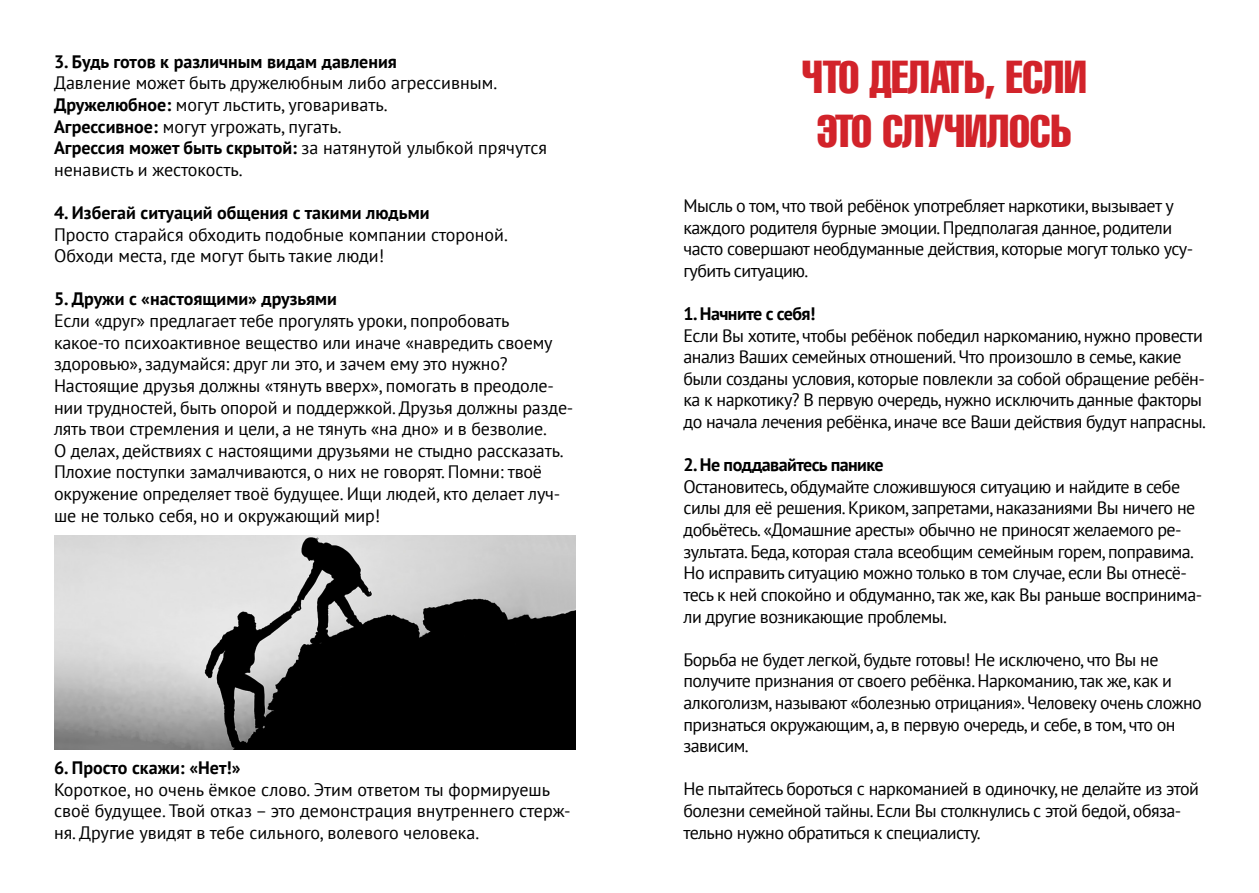
<style>
.page{position:relative;width:1259px;height:893px;background:#fff}
.page>*{position:absolute;margin:0;border:0;box-sizing:border-box;transform-origin:0 0}
.t1{font:45px/54px "A1012 Helvetika Co Mpress";color:#d2232a;text-align:center}
.t2{font:18px/21.6px "PT Sans";letter-spacing:-.03em;color:#000}
.t3{font:18px/21.6px "PT Sans";letter-spacing:-.01em;color:#000}
.t4{font:18px/21.6px "PT Sans";color:#000}
.t5{font:700 18px "PT Sans";color:#000}
.t6{font:700 18px "PT Sans";letter-spacing:-.03em;color:#000}
.s1{font-weight:700}
</style>
<div class="page">
<img style="left:54px;top:535px;width:521px;height:214px">
<p class="t5" style="left:54px;top:50px;width:344px">3. Будь готов к различным видам давления</p>
<p class="t4" style="left:54px;top:72px;width:494px">Давление может быть дружелюбным либо агрессивным.<br><span class="s1">Дружелюбное:</span> могут льстить, уговаривать.<br><span class="s1">Агрессивное:</span> могут угрожать, пугать.<br><span class="s1">Агрессия может быть скрытой:</span> за натянутой улыбкой прячутся ненависть и жестокость.</p>
<p class="t5" style="left:54px;top:201px;width:377px">4. Избегай ситуаций общения с такими людьми</p>
<p class="t4" style="left:54px;top:223px;width:455px">Просто старайся обходить подобные компании стороной.<br>Обходи места, где могут быть такие люди!</p>
<p class="t5" style="left:54px;top:287px;width:284px">5. Дружи с «настоящими» друзьями</p>
<p class="t3" style="left:54px;top:310px;width:521px">Если «друг» предлагает тебе прогулять уроки, попробовать какое-то психоактивное вещество или иначе «навредить своему здоровью», задумайся: друг ли это, и зачем ему это нужно?<br>Настоящие друзья должны «тянуть вверх», помогать в преодоле&shy;нии трудностей, быть опорой и поддержкой. Друзья должны разде&shy;лять твои стремления и цели, а не тянуть «на дно» и в безволие.<br>О делах, действиях с настоящими друзьями не стыдно рассказать.<br>Плохие поступки замалчиваются, о них не говорят. Помни: твоё окружение определяет твоё будущее. Ищи людей, кто делает луч&shy;ше не только себя, но и окружающий мир!</p>
<p class="t5" style="left:54px;top:756px;width:188px">6. Просто скажи: «Нет!»</p>
<p class="t4" style="left:54px;top:778px;width:518px">Короткое, но очень ёмкое слово. Этим ответом ты формируешь своё будущее. Твой отказ – это демонстрация внутреннего стерж&shy;ня. Другие увидят в тебе сильного, волевого человека.</p>
<h1 class="t1" style="left:802px;top:50px;width:286px">ЧТО ДЕЛАТЬ, ЕСЛИ<br>ЭТО СЛУЧИЛОСЬ</h1>
<p class="t2" style="left:683px;top:195px;width:511px">Мысль о том, что твой ребёнок употребляет наркотики, вызывает у каждого родителя бурные эмоции. Предполагая данное, родители часто совершают необдуманные действия, которые могут только усу&shy;губить ситуацию.</p>
<p class="t6" style="left:683px;top:302px;width:133px">1. Начните с себя!</p>
<p class="t2" style="left:683px;top:324px;width:524px">Если Вы хотите, чтобы ребёнок победил наркоманию, нужно провести анализ Ваших семейных отношений. Что произошло в семье, какие были созданы условия, которые повлекли за собой обращение ребён&shy;ка к наркотику? В первую очередь, нужно исключить данные факторы до начала лечения ребёнка, иначе все Ваши действия будут напрасны.</p>
<p class="t6" style="left:683px;top:453px;width:202px">2. Не поддавайтесь панике</p>
<p class="t2" style="left:683px;top:475px;width:520px">Остановитесь, обдумайте сложившуюся ситуацию и найдите в себе силы для её решения. Криком, запретами, наказаниями Вы ничего не добьётесь. «Домашние аресты» обычно не приносят желаемого ре&shy;зультата. Беда, которая стала всеобщим семейным горем, поправима.<br>Но исправить ситуацию можно только в том случае, если Вы отнесё&shy;тесь к ней спокойно и обдуманно, так же, как Вы раньше воспринима&shy;ли другие возникающие проблемы.</p>
<p class="t2" style="left:683px;top:648px;width:520px">Борьба не будет легкой, будьте готовы! Не исключено, что Вы не получите признания от своего ребёнка. Наркоманию, так же, как и алкоголизм, называют «болезнью отрицания». Человеку очень сложно признаться окружающим, а, в первую очередь, и себе, в том, что он зависим.</p>
<p class="t2" style="left:683px;top:778px;width:517px">Не пытайтесь бороться с наркоманией в одиночку, не делайте из этой болезни семейной тайны. Если Вы столкнулись с этой бедой, обяза&shy;тельно нужно обратиться к специалисту.</p>
</div>
